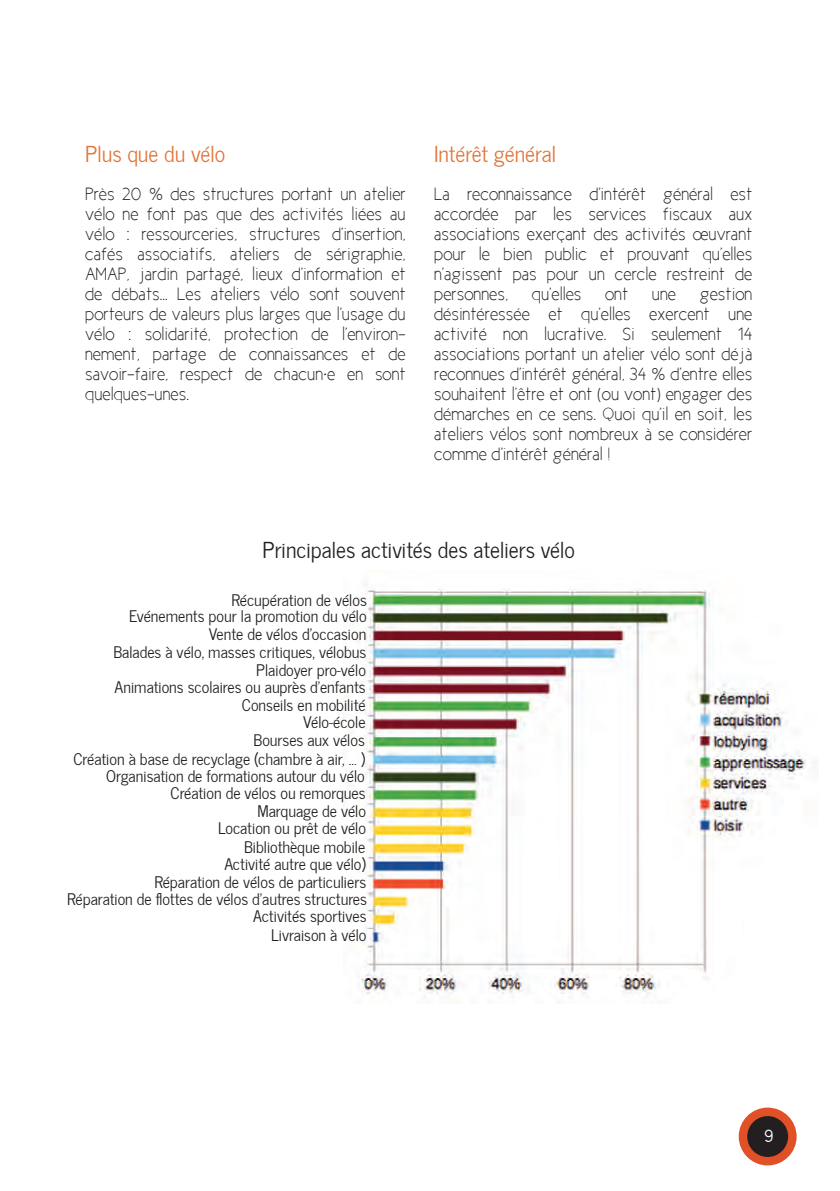
<style>
.page{position:relative;width:840px;height:1191px;background:#fff}
.page>*{position:absolute;margin:0;border:0;box-sizing:border-box;transform-origin:0 0}
.t1{font:22px "News Cycle";color:#231f20}
.t2{font:22px "News Cycle";color:#e17539}
.t3{font:18px/20px "New Cicle Fina";color:#231f20;text-align:justify}
.t4{font:18px "New Cicle Gordita";color:#fff}
.t5{font:16px/17.4px "News Cycle";color:#231f20;text-align:right}
</style>
<div class="page">
<div style="left:738px;top:1107px;width:58px;height:58px;background:#e05127;border-radius:50%"></div>
<div style="left:746px;top:1116px;width:41px;height:41px;background:#231f20;border-radius:50%"></div>
<img style="left:343px;top:583px;width:472px;height:420px">
<p class="t2" style="left:85px;top:135px;width:142px">Plus que du vélo</p>
<p class="t3" style="left:85px;top:186px;width:322px">Près 20 % des structures portant un atelier vélo ne font pas que des activités liées au vélo : ressourceries, structures d'insertion, cafés associatifs, ateliers de sérigraphie, AMAP, jardin partagé, lieux d'information et de débats… Les ateliers vélo sont souvent porteurs de valeurs plus larges que l'usage du vélo : solidarité, protection de l'environ&shy;nement, partage de connaissances et de savoir-faire, respect de chacun·e en sont quelques-unes.</p>
<p class="t2" style="left:434px;top:135px;width:123px">Intérêt général</p>
<p class="t3" style="left:434px;top:186px;width:319px">La reconnaissance d'intérêt général est accordée par les services fiscaux aux associations exerçant des activités œuvrant pour le bien public et prouvant qu'elles n'agissent pas pour un cercle restreint de personnes,</p>
<p class="t3" style="left:531px;top:286px;width:51px">qu'elles</p>
<p class="t3" style="left:604px;top:286px;width:25px">ont</p>
<p class="t3" style="left:651px;top:286px;width:26px">une</p>
<p class="t3" style="left:434px;top:286px;width:319px;text-indent:265px">gestion désintéressée et qu'elles exercent une activité non lucrative. Si seulement 14 associations portant un atelier vélo sont déjà reconnues d'intérêt général, 34 % d'entre elles souhaitent l'être et ont (ou vont) engager des démarches en ce sens. Quoi qu'il en soit, les ateliers vélos sont nombreux à se considérer comme d'intérêt général !</p>
<p class="t1" style="left:262px;top:530px;width:314px">Principales activités des ateliers vélo</p>
<p class="t5" style="left:231px;top:591px;width:137px">Récupération de vélos</p>
<p class="t5" style="left:129px;top:607px;width:239px">Evénements pour la promotion du vélo</p>
<p class="t5" style="left:209px;top:625px;width:159px">Vente de vélos d'occasion</p>
<p class="t5" style="left:113px;top:642px;width:254px">Balades à vélo, masses critiques, vélobus</p>
<p class="t5" style="left:115px;top:678px;width:252px">Animations scolaires ou auprès d'enfants</p>
<p class="t5" style="left:256px;top:660px;width:111px">Plaidoyer pro-vélo</p>
<p class="t5" style="left:242px;top:695px;width:125px">Conseils en mobilité</p>
<p class="t5" style="left:303px;top:712px;width:64px">Vélo-école</p>
<p class="t5" style="left:253px;top:730px;width:113px">Bourses aux vélos</p>
<p class="t5" style="left:73px;top:749px;width:293px">Création à base de recyclage (chambre à air, ... )</p>
<p class="t5" style="left:106px;top:766px;width:260px">Organisation de formations autour du vélo</p>
<p class="t5" style="left:170px;top:783px;width:196px">Création de vélos ou remorques</p>
<p class="t5" style="left:218px;top:801px;width:149px">Marquage de vélo<br>Location ou prêt de vélo</p>
<p class="t5" style="left:244px;top:837px;width:123px">Bibliothèque mobile</p>
<p class="t5" style="left:67px;top:889px;width:301px">Réparation de flottes de vélos d'autres structures</p>
<p class="t5" style="left:224px;top:854px;width:143px">Activité autre que vélo)</p>
<p class="t5" style="left:154px;top:872px;width:213px">Réparation de vélos de particuliers</p>
<p class="t5" style="left:253px;top:907px;width:115px">Activités sportives</p>
<p class="t5" style="left:271px;top:925px;width:97px">Livraison à vélo</p>
<p class="t4" style="left:764px;top:1129px;width:10px">9</p>
</div>
